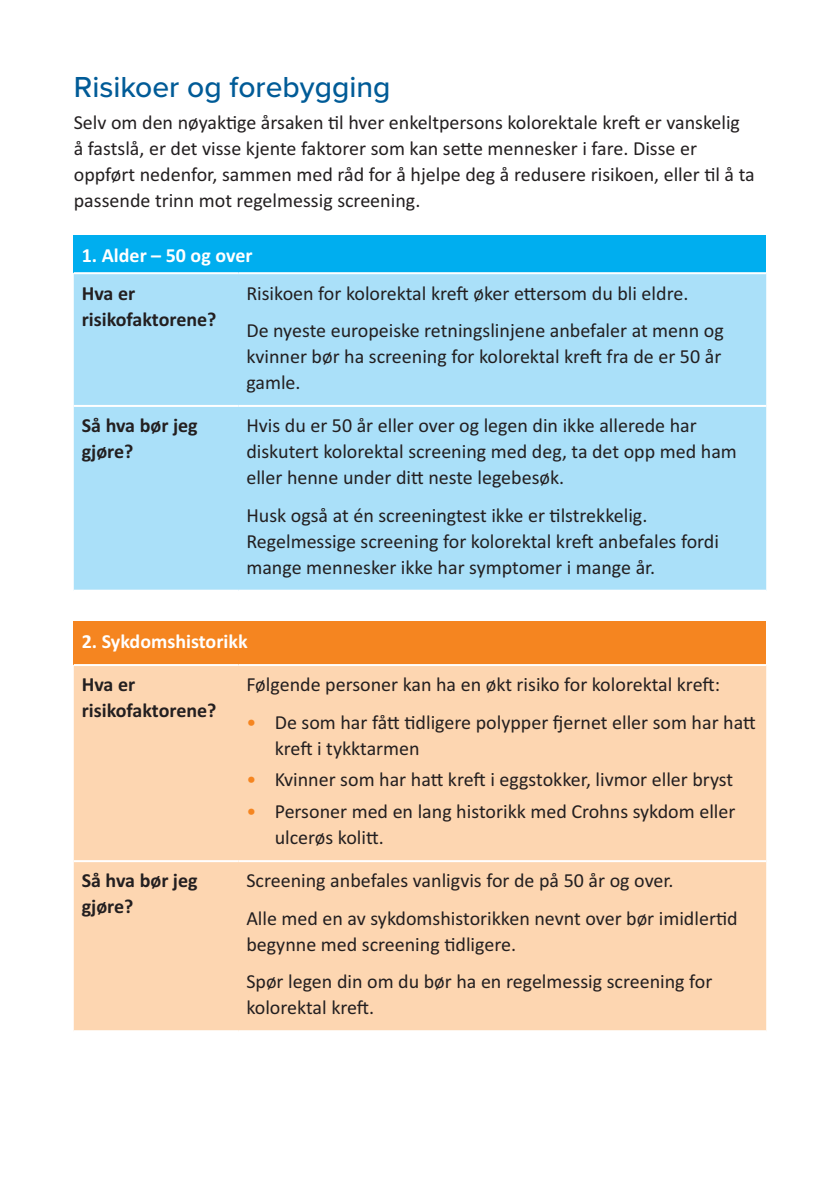
<style>
.page{position:relative;width:840px;height:1191px;background:#fff}
.page>*{position:absolute;margin:0;border:0;box-sizing:border-box;transform-origin:0 0}
.t1{font:500 30px "Proxima Nova";color:#005b97}
.t2{font:20px/26px "Calibri";color:#231f20}
.t3{font:700 20px/26px "Calibri";color:#231f20}
.t4{font:700 20px "Calibri";color:#fff}
.s1{color:#f58520}
</style>
<div class="page">
<div style="left:74px;top:235px;width:691px;height:38px;background:#00aeef"></div>
<div style="left:74px;top:274px;width:691px;height:315px;background:#aae0f9"></div>
<div style="left:74px;top:621px;width:691px;height:44px;background:#f58520"></div>
<div style="left:74px;top:666px;width:691px;height:364px;background:#fdd6b1"></div>
<hr style="left:74px;top:405px;width:164px;height:2px;background:#fff">
<hr style="left:238px;top:405px;width:527px;height:2px;background:#fff">
<hr style="left:74px;top:860px;width:164px;height:2px;background:#fff">
<hr style="left:238px;top:860px;width:527px;height:2px;background:#fff">
<hr style="left:74px;top:272px;width:164px;height:2px;background:#fff">
<hr style="left:238px;top:272px;width:527px;height:2px;background:#fff">
<hr style="left:74px;top:664px;width:164px;height:2px;background:#fff">
<hr style="left:238px;top:664px;width:527px;height:2px;background:#fff">
<h1 class="t1" style="left:74px;top:70px;width:318px">Risikoer og forebygging</h1>
<p class="t2" style="left:74px;top:108px;width:682px">Selv om den nøyaktige årsaken til hver enkeltpersons kolorektale kreft er vanskelig<br>å fastslå, er det visse kjente faktorer som kan sette mennesker i fare. Disse er oppført nedenfor, sammen med råd for å hjelpe deg å redusere risikoen, eller til å ta passende trinn mot regelmessig screening.</p>
<p class="t4" style="left:82px;top:243px;width:172px">1. Alder – 50 og over</p>
<p class="t3" style="left:82px;top:279px;width:136px">Hva er risikofaktorene?</p>
<p class="t2" style="left:246px;top:273px;width:478px;line-height:37.4px">Risikoen for kolorektal kreft øker ettersom du bli eldre.<br>De nyeste europeiske retningslinjene anbefaler at menn og</p>
<p class="t2" style="left:246px;top:342px;width:476px">kvinner bør ha screening for kolorektal kreft fra de er 50 år gamle.</p>
<p class="t3" style="left:82px;top:411px;width:117px">Så hva bør jeg gjøre?</p>
<p class="t2" style="left:246px;top:412px;width:492px">Hvis du er 50 år eller over og legen din ikke allerede har diskutert kolorektal screening med deg, ta det opp med ham eller henne under ditt neste legebesøk.</p>
<p class="t2" style="left:246px;top:501px;width:474px">Husk også at én screeningtest ikke er tilstrekkelig.<br>Regelmessige screening for kolorektal kreft anbefales fordi mange mennesker ikke har symptomer i mange år.</p>
<p class="t4" style="left:82px;top:629px;width:167px">2. Sykdomshistorikk</p>
<p class="t3" style="left:82px;top:670px;width:136px">Hva er risikofaktorene?</p>
<p class="t2" style="left:246px;top:671px;width:475px">Følgende personer kan ha en økt risiko for kolorektal kreft:</p>
<p class="t2" style="left:274px;top:708px;width:482px;text-indent:-28px"><span class="s1">•</span> De som har fått tidligere polypper fjernet eller som har hatt kreft i tykktarmen</p>
<p class="t2" style="left:246px;top:766px;width:488px"><span class="s1">•</span> Kvinner som har hatt kreft i eggstokker, livmor eller bryst</p>
<p class="t2" style="left:274px;top:797px;width:462px;text-indent:-28px"><span class="s1">•</span> Personer med en lang historikk med Crohns sykdom eller ulcerøs kolitt.</p>
<p class="t3" style="left:82px;top:866px;width:117px">Så hva bør jeg gjøre?</p>
<p class="t2" style="left:246px;top:861px;width:492px;line-height:37.4px">Screening anbefales vanligvis for de på 50 år og over.<br>Alle med en av sykdomshistorikken nevnt over bør imidlertid</p>
<p class="t2" style="left:246px;top:924px;width:467px;line-height:37.4px">begynne med screening tidligere.<br>Spør legen din om du bør ha en regelmessig screening for</p>
<p class="t2" style="left:246px;top:993px;width:129px">kolorektal kreft.</p>
</div>
